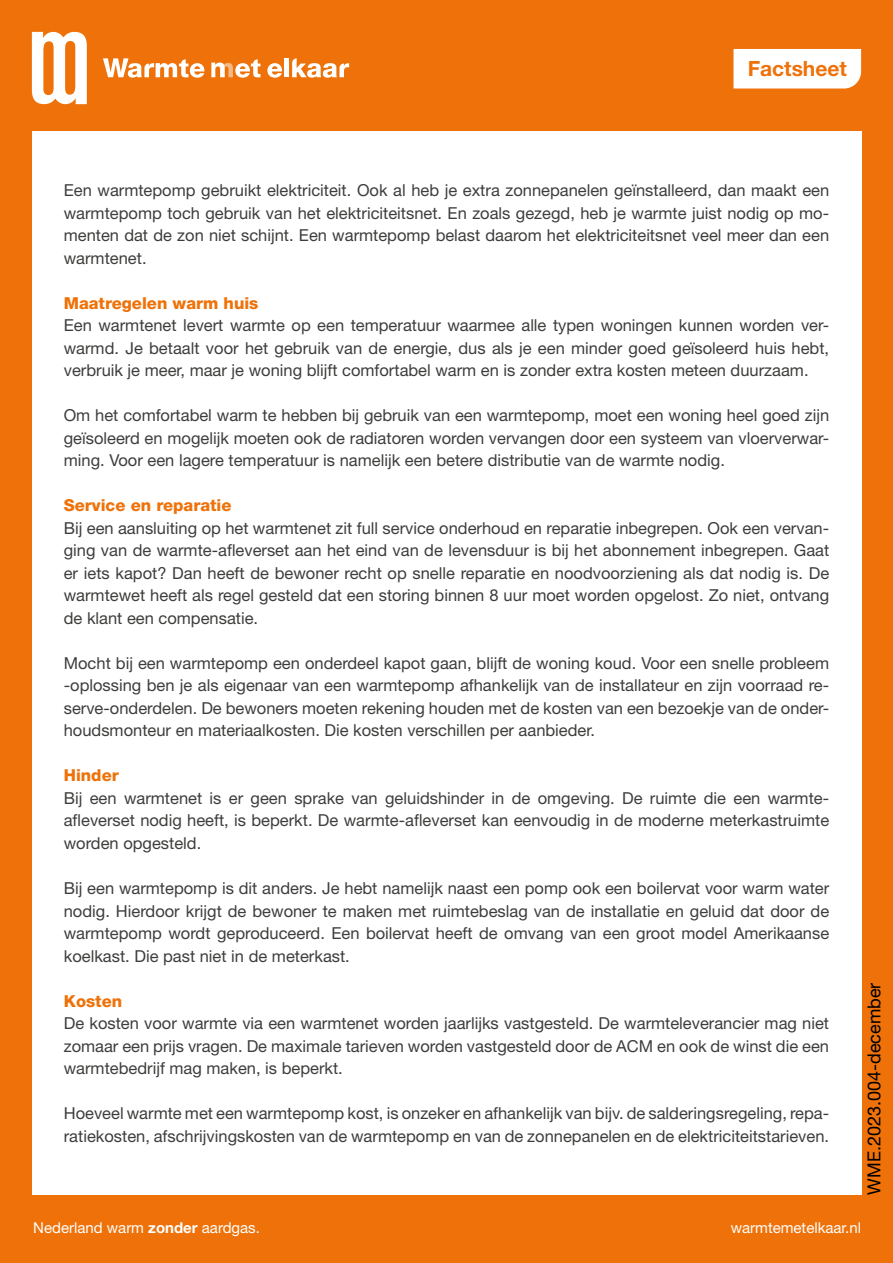
<style>
.page{position:relative;width:893px;height:1263px;background:#ee7209}
.page>*{position:absolute;margin:0;border:0;box-sizing:border-box;transform-origin:0 0}
.t1{font:700 21px "Helvetica Neue LT Std";color:#ee7209}
.t2{font:18px "Helvetica Neue LT Std";color:#000}
.t3{font:16.5px/22.5px "Helvetica Neue LT Std";color:#3d3d3c;text-align:justify}
.t4{font:800 16.5px "Helvetica Neue LT Std";color:#ee7209}
.t5{font:15px "Helvetica Neue LT Std";color:#fff}
.s1{font-weight:700}
</style>
<div class="page">
<div style="left:32px;top:131px;width:829px;height:1063px;background:#fff"></div>
<svg style="left:32px;top:32px;width:55px;height:72px"></svg>
<svg style="left:103px;top:58px;width:102px;height:20px"></svg>
<svg style="left:267px;top:63px;width:15px;height:15px"></svg>
<div style="left:284px;top:58px;width:5px;height:19px;background:#fff"></div>
<svg style="left:292px;top:58px;width:57px;height:20px"></svg>
<svg style="left:211px;top:59px;width:49px;height:19px"></svg>
<div style="left:733px;top:49px;width:128px;height:40px;background:#fff"></div>
<p class="t1" style="left:748px;top:56px;width:101px">Factsheet</p>
<p class="t3" style="left:64px;top:179px;width:767px">Een warmtepomp gebruikt elektriciteit. Ook al heb je extra zonnepanelen geïnstalleerd, dan maakt een warmtepomp toch gebruik van het elektriciteitsnet. En zoals gezegd, heb je warmte juist nodig op mo&shy;menten dat de zon niet schijnt. Een warmtepomp belast daarom het elektriciteitsnet veel meer dan een warmtenet.</p>
<p class="t4" style="left:64px;top:293px;width:196px">Maatregelen warm huis</p>
<p class="t3" style="left:64px;top:314px;width:767px">Een warmtenet levert warmte op een temperatuur waarmee alle typen woningen kunnen worden ver&shy;warmd. Je betaalt voor het gebruik van de energie, dus als je een minder goed geïsoleerd huis hebt, verbruik je meer, maar je woning blijft comfortabel warm en is zonder extra kosten meteen duurzaam.</p>
<p class="t3" style="left:64px;top:404px;width:767px">Om het comfortabel warm te hebben bij gebruik van een warmtepomp, moet een woning heel goed zijn geïsoleerd en mogelijk moeten ook de radiatoren worden vervangen door een systeem van vloerverwar&shy;ming. Voor een lagere temperatuur is namelijk een betere distributie van de warmte nodig.</p>
<p class="t4" style="left:64px;top:496px;width:169px">Service en reparatie</p>
<p class="t3" style="left:64px;top:517px;width:767px">Bij een aansluiting op het warmtenet zit full service onderhoud en reparatie inbegrepen. Ook een vervan&shy;ging van de warmte-afleverset aan het eind van de levensduur is bij het abonnement inbegrepen. Gaat er iets kapot? Dan heeft de bewoner recht op snelle reparatie en noodvoorziening als dat nodig is. De warmtewet heeft als regel gesteld dat een storing binnen 8 uur moet worden opgelost. Zo niet, ontvang de klant een compensatie.</p>
<p class="t3" style="left:64px;top:652px;width:767px">Mocht bij een warmtepomp een onderdeel kapot gaan, blijft de woning koud. Voor een snelle probleem -oplossing ben je als eigenaar van een warmtepomp afhankelijk van de installateur en zijn voorraad re&shy;serve-onderdelen. De bewoners moeten rekening houden met de kosten van een bezoekje van de onder&shy;houdsmonteur en materiaalkosten. Die kosten verschillen per aanbieder.</p>
<p class="t4" style="left:64px;top:766px;width:57px">Hinder</p>
<p class="t3" style="left:64px;top:787px;width:767px">Bij een warmtenet is er geen sprake van geluidshinder in de omgeving. De ruimte die een warmte&shy;afleverset nodig heeft, is beperkt. De warmte-afleverset kan eenvoudig in de moderne meterkastruimte worden opgesteld.</p>
<p class="t3" style="left:64px;top:877px;width:767px">Bij een warmtepomp is dit anders. Je hebt namelijk naast een pomp ook een boilervat voor warm water nodig. Hierdoor krijgt de bewoner te maken met ruimtebeslag van de installatie en geluid dat door de warmtepomp wordt geproduceerd. Een boilervat heeft de omvang van een groot model Amerikaanse koelkast. Die past niet in de meterkast.</p>
<p class="t4" style="left:64px;top:991px;width:60px">Kosten</p>
<p class="t3" style="left:64px;top:1012px;width:767px">De kosten voor warmte via een warmtenet worden jaarlijks vastgesteld. De warmteleverancier mag niet zomaar een prijs vragen. De maximale tarieven worden vastgesteld door de ACM en ook de winst die een warmtebedrijf mag maken, is beperkt.</p>
<p class="t3" style="left:64px;top:1102px;width:767px">Hoeveel warmte met een warmtepomp kost, is onzeker en afhankelijk van bijv. de salderingsregeling, repa&shy;ratiekosten, afschrijvingskosten van de warmtepomp en van de zonnepanelen en de elektriciteitstarieven.</p>
<p class="t2" style="left:863px;top:1194px;width:213px;rotate:-90deg">WME.2023.004-december</p>
<p class="t5" style="left:33px;top:1218px;width:228px">Nederland warm <span class="s1">zonder</span> aardgas.</p>
<p class="t5" style="left:731px;top:1218px;width:132px">warmtemetelkaar.nl</p>
</div>
